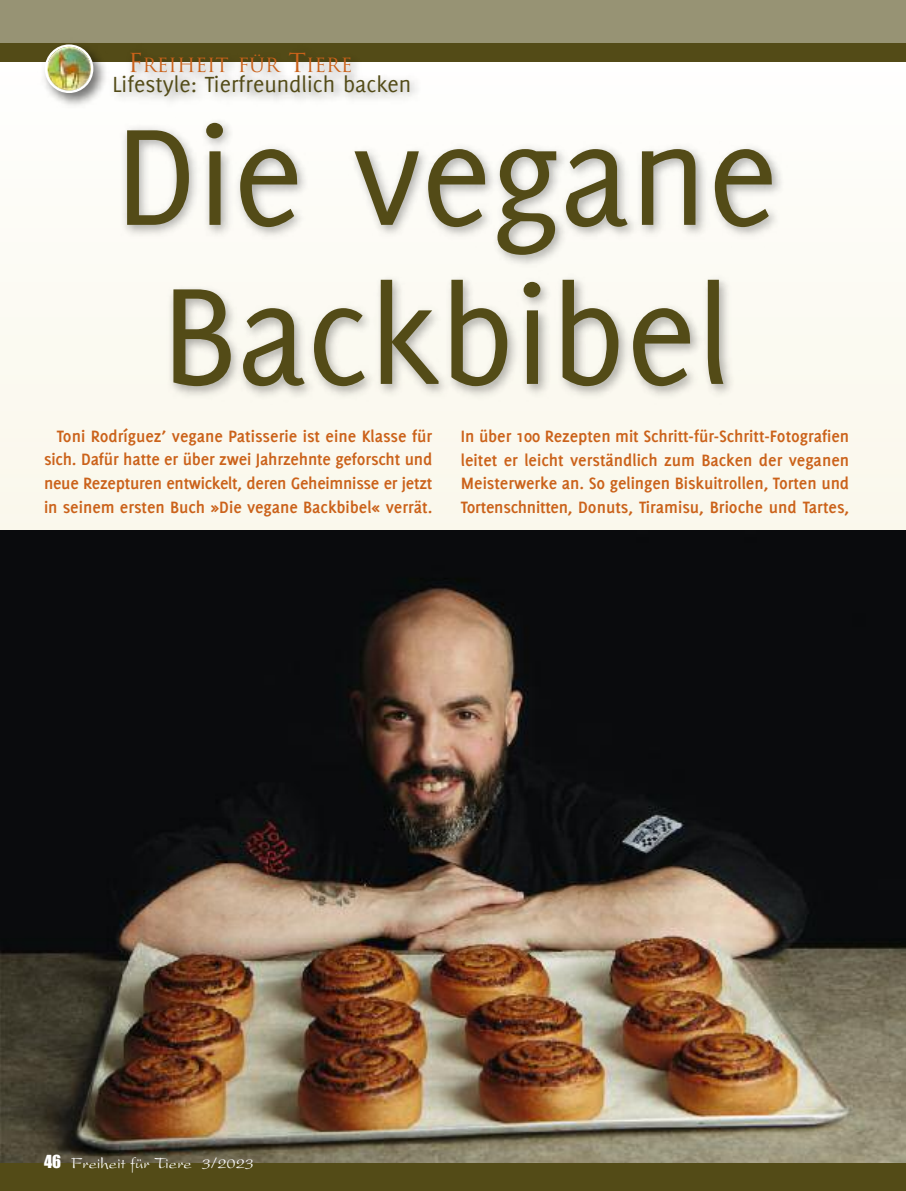
<style>
.page{position:relative;width:906px;height:1191px;background:#fff}
.page>*{position:absolute;margin:0;border:0;box-sizing:border-box;transform-origin:0 0}
.t1{font:150px/159px "Delicious";color:#534b17;text-align:center}
.t2{font:24px "Delicious";color:#534b17}
.t3{font:19.2px "Trajan";color:#cb621a}
.t4{font:700 18px/23.7px "Delicious";color:#cb621a;text-align:justify}
.t5{font:16.5px "President";color:#fff}
.s1{font-size:25.5px}
.s2{font-family:"Impact"}
</style>
<div class="page">
<svg style="left:0;top:61px;width:906px;height:470px;background:#f6f5ea"></svg>
<img style="left:0;top:531px;width:906px;height:632px">
<div style="left:0;top:1163px;width:906px;height:28px;background:#534b17"></div>
<div style="left:0;top:0;width:906px;height:44px;background:#979374"></div>
<div style="left:0;top:43px;width:906px;height:18px;background:#534b17"></div>
<img style="left:38px;top:61px;width:7px;height:19px">
<svg style="left:45px;top:45px;width:19px;height:35px"></svg>
<img style="left:64px;top:44px;width:76px;height:36px">
<img style="left:102px;top:61px;width:597px;height:19px">
<img style="left:0;top:80px;width:904px;height:380px">
<p class="t3" style="left:128px;top:54px;width:226px"><span class="s1">F</span>REIHEIT FÜR <span class="s1">T</span>IERE</p>
<h2 class="t2" style="left:112px;top:75px;width:300px">Lifestyle: Tierfreundlich backen</h2>
<h1 class="t1" style="left:115px;top:106px;width:664px">Die vegane<br>Backbibel</h1>
<p class="t4" style="left:44px;top:425px;width:390px;text-indent:13px">Toni Rodríguez’ vegane Patisserie ist eine Klasse für sich. Dafür hatte er über zwei Jahrzehnte geforscht und neue Rezepturen entwickelt, deren Geheimnisse er jetzt in seinem ersten Buch »Die vegane Backbibel« verrät.</p>
<p class="t4" style="left:461px;top:425px;width:390px">In über 100 Rezepten mit Schritt-für-Schritt-Fotografien leitet er leicht verständlich zum Backen der veganen Meisterwerke an. So gelingen Biskuitrollen, Torten und Tortenschnitten, Donuts, Tiramisu, Brioche und Tartes,</p>
<p class="t5" style="left:44px;top:1158px;width:212px"><span class="s2">46</span> Freiheit für Tiere 3/2023</p>
</div>
